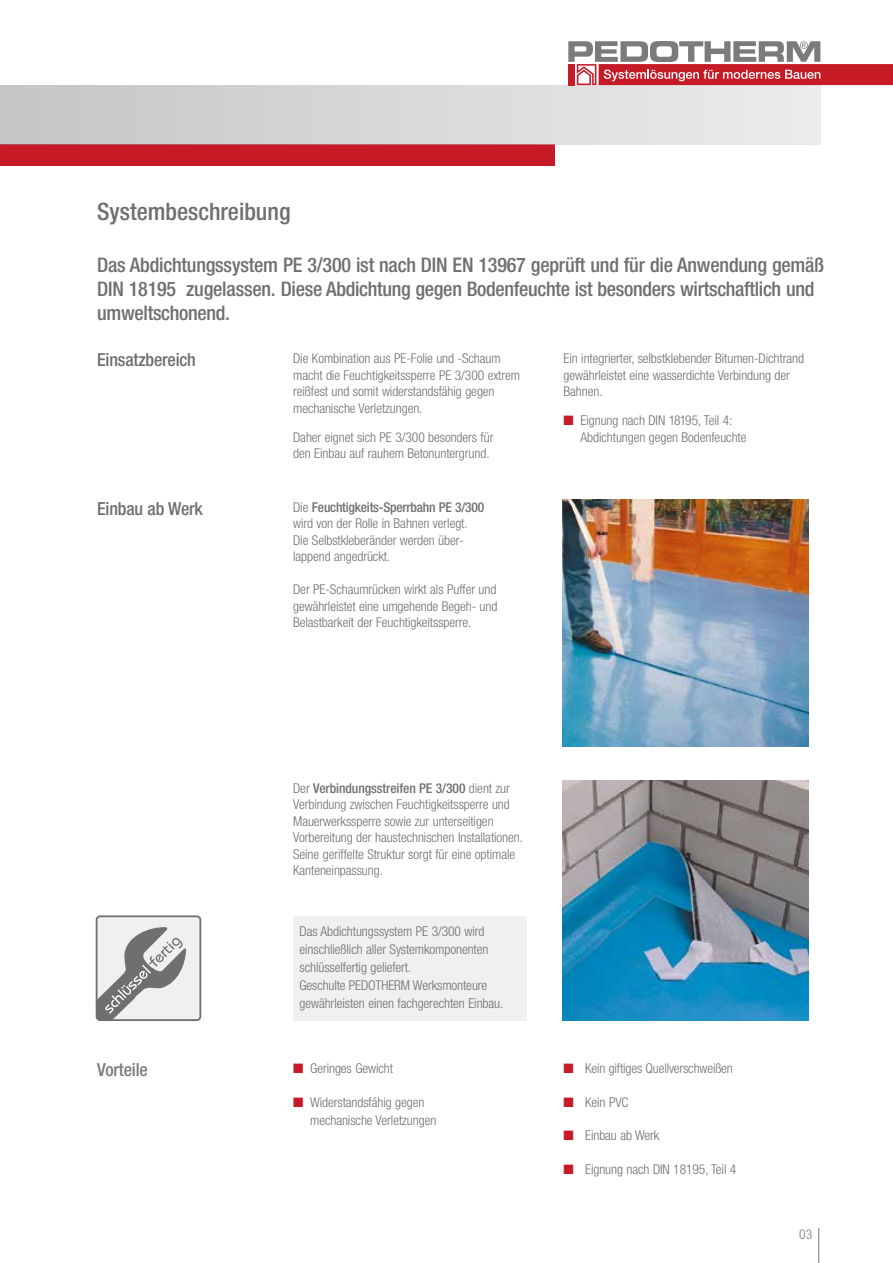
<style>
.page{position:relative;width:893px;height:1263px;background:#fff}
.page>*{position:absolute;margin:0;border:0;box-sizing:border-box;transform-origin:0 0}
.t1{font:500 condensed 24px "Helvetica Neue";color:#706f6f}
.t2{font:500 condensed 20.1px/24.2px "Helvetica Neue";letter-spacing:-.01em;color:#706f6f}
.t3{font:500 condensed 18px "Helvetica Neue";letter-spacing:-.01em;color:#706f6f}
.t4{font:500 condensed 18px "Helvetica Neue";letter-spacing:-.01em;color:#7c7b7b}
.t5{font:300 condensed 13.5px/16.5px "Helvetica Neue";letter-spacing:-.005em;color:#706f6f}
.t6{font:300 condensed 13.5px "Helvetica Neue";color:#7c7b7b}
.s1{font-weight:500}
.s2{color:#c61a27}
</style>
<div class="page">
<img style="left:562px;top:500px;width:247px;height:246px">
<div style="left:0;top:145px;width:555px;height:21px;background:#c61a27"></div>
<div style="left:0;top:85px;width:821px;height:60px;background:linear-gradient(to right,#c5c5c5,#ececec)"></div>
<div style="left:599px;top:64px;width:294px;height:21px;background:#c61a27"></div>
<svg style="left:568px;top:41px;width:252px;height:44px"></svg>
<div style="left:568px;top:64px;width:7px;height:21px;background:#c61a27"></div>
<hr style="left:818px;top:1228px;width:1px;height:35px;background:#7c7b7b">
<img style="left:562px;top:780px;width:247px;height:240px">
<div style="left:293px;top:916px;width:234px;height:104px;background:#f0f0f0"></div>
<div style="left:97px;top:916px;width:103px;height:104px;background:#f0f0f0;border-radius:4px"></div>
<div style="left:96px;top:915px;width:105px;height:106px;border:2px solid #706f6f;border-radius:4px"></div>
<svg style="left:96px;top:927px;width:90px;height:93px"></svg>
<h1 class="t1" style="left:97px;top:197px;width:195px">Systembeschreibung</h1>
<h2 class="t2" style="left:97px;top:253px;width:728px">Das Abdichtungssystem PE 3/300 ist nach DIN EN 13967 geprüft und für die Anwendung gemäß<br>DIN 18195 zugelassen. Diese Abdichtung gegen Bodenfeuchte ist besonders wirtschaftlich und umweltschonend.</h2>
<h3 class="t3" style="left:97px;top:349px;width:100px">Einsatzbereich</h3>
<p class="t5" style="left:293px;top:350px;width:228px">Die Kombination aus PE-Folie und -Schaum macht die Feuchtigkeitssperre PE 3/300 extrem reißfest und somit widerstandsfähig gegen mechanische Verletzungen.</p>
<p class="t5" style="left:293px;top:429px;width:202px">Daher eignet sich PE 3/300 besonders für den Einbau auf rauhem Betonuntergrund.</p>
<h3 class="t3" style="left:97px;top:498px;width:107px">Einbau ab Werk</h3>
<p class="t5" style="left:293px;top:499px;width:193px">Die <span class="s1">Feuchtigkeits-Sperrbahn PE 3/300 </span>wird von der Rolle in Bahnen verlegt.<br>Die Selbstkleberänder werden über&shy;lappend angedrückt.</p>
<p class="t5" style="left:293px;top:581px;width:206px;text-align:justify">Der PE-Schaumrücken wirkt als Puffer und gewährleistet eine umgehende Begeh- und Belastbarkeit der Feuchtigkeitssperre.</p>
<p class="t5" style="left:563px;top:350px;width:242px">Ein integrierter, selbstklebender Bitumen-Dichtrand gewährleistet eine wasserdichte Verbindung der<br>Bahnen.</p>
<p class="t5" style="left:580px;top:412px;width:168px;text-indent:-17px"><span class="s2">■</span> Eignung nach DIN 18195, Teil 4:<br>Abdichtungen gegen Bodenfeuchte</p>
<p class="t5" style="left:293px;top:779px;width:231px">Der <span class="s1">Verbindungsstreifen PE 3/300</span> dient zur Verbindung zwischen Feuchtigkeitssperre und Mauerwerkssperre sowie zur unterseitigen Vorbereitung der haustechnischen Installationen.<br>Seine geriffelte Struktur sorgt für eine optimale Kanteneinpassung.</p>
<p class="t5" style="left:299px;top:922px;width:205px;line-height:18px">Das Abdichtungssystem PE 3/300 wird einschließlich aller Systemkomponenten schlüsselfertig geliefert.<br>Geschulte PEDOTHERM Werksmonteure gewährleisten einen fachgerechten Einbau.</p>
<h3 class="t4" style="left:97px;top:1059px;width:52px">Vorteile</h3>
<p class="t5" style="left:293px;top:1060px;width:102px"><span class="s2">■</span> Geringes Gewicht</p>
<p class="t5" style="left:310px;top:1093px;width:128px;line-height:18px;text-indent:-17px"><span class="s2">■</span> Widerstandsfähig gegen mechanische Verletzungen</p>
<p class="t5" style="left:563px;top:1060px;width:171px"><span class="s2">■</span> Kein giftiges Quellverschweißen</p>
<p class="t5" style="left:563px;top:1093px;width:67px"><span class="s2">■</span> Kein PVC</p>
<p class="t5" style="left:563px;top:1127px;width:97px"><span class="s2">■</span> Einbau ab Werk</p>
<p class="t5" style="left:563px;top:1161px;width:174px"><span class="s2">■</span> Eignung nach DIN 18195, Teil 4</p>
<p class="t6" style="left:799px;top:1226px;width:14px">03</p>
</div>
